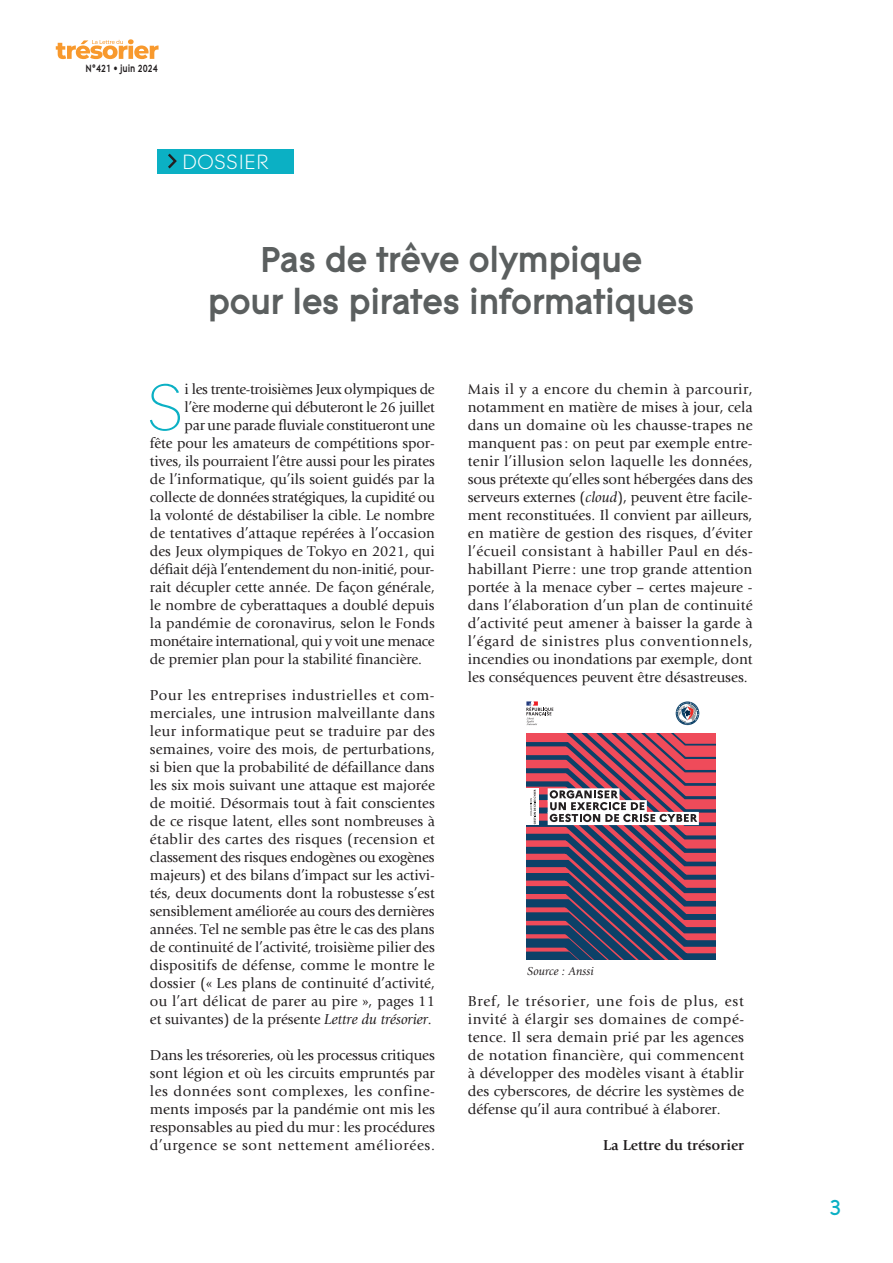
<style>
.page{position:relative;width:893px;height:1263px;background:#fff}
.page>*{position:absolute;margin:0;border:0;box-sizing:border-box;transform-origin:0 0}
.t1{font:100 69px "Contax Pro 35";color:#0bb0c4}
.t2{font:700 37.5px/42px "Contax Pro 75";letter-spacing:-.025em;color:#5b5f5f;text-align:center;scale:.94 1}
.t3{font:22.5px "Contax Pro 65 Med";color:#0bb0c4}
.t4{font:21.6px "Contax Pro 45 Lig";color:#fff}
.t5{font:15px/18px "Giovanni Std";color:#231f20;text-align:justify}
.t6{font:15px "Giovanni Std";letter-spacing:-.02em;color:#231f20}
.t7{font:700 15px "Giovanni Std";color:#231f20}
.t8{font:italic 12px "Giovanni Std";color:#231f20}
.t9{font:700 10.8px "Contax Pro 75";letter-spacing:-.01em;color:#231f20;scale:.8 1}
.s1{font-style:italic}
</style>
<div class="page">
<svg style="left:56px;top:39px;width:103px;height:20px"></svg>
<div style="left:157px;top:149px;width:136px;height:24px;background:#0bb0c4"></div>
<svg style="left:168px;top:154px;width:9px;height:14px"></svg>
<svg style="left:526px;top:701px;width:27px;height:24px"></svg>
<svg style="left:676px;top:701px;width:23px;height:24px"></svg>
<svg style="left:526px;top:733px;width:190px;height:227px;background:#81536c"></svg>
<p class="t9" style="left:85px;top:61px;width:92px">N°421 • juin 2024</p>
<h3 class="t4" style="left:182px;top:149px;width:88px">DOSSIER</h3>
<h2 class="t2" style="left:208px;top:237px;width:519px">Pas de trêve olympique<br>pour les pirates informatiques</h2>
<h1 class="t1" style="left:146px;top:367px;width:40px">S</h1>
<p class="t6" style="left:185px;top:381px;width:252px">i les trente-troisièmes Jeux olympiques de</p>
<p class="t5" style="left:185px;top:399px;width:252px">l’ère moderne qui débuteront le 26 juillet</p>
<p class="t5" style="left:185px;top:417px;width:252px">par une parade fluviale constitueront une</p>
<p class="t5" style="left:150px;top:435px;width:286px">fête pour les amateurs de compétitions spor-</p>
<p class="t5" style="left:150px;top:453px;width:286px">tives, ils pourraient l’être aussi pour les pirates</p>
<p class="t5" style="left:150px;top:471px;width:286px">de l’informatique, qu’ils soient guidés par la</p>
<p class="t5" style="left:150px;top:489px;width:287px">collecte de données stratégiques, la cupidité ou</p>
<p class="t5" style="left:150px;top:507px;width:286px">la volonté de déstabiliser la cible. Le nombre</p>
<p class="t5" style="left:150px;top:525px;width:287px">de tentatives d’attaque repérées à l’occasion</p>
<p class="t5" style="left:150px;top:543px;width:286px">des Jeux olympiques de Tokyo en 2021, qui</p>
<p class="t5" style="left:150px;top:561px;width:286px">défiait déjà l’entendement du non-initié, pour-</p>
<p class="t5" style="left:150px;top:579px;width:286px">rait décupler cette année. De façon générale,</p>
<p class="t5" style="left:150px;top:597px;width:286px">le nombre de cyberattaques a doublé depuis</p>
<p class="t5" style="left:150px;top:615px;width:286px">la pandémie de coronavirus, selon le Fonds</p>
<p class="t6" style="left:150px;top:633px;width:286px">monétaire international, qui y voit une menace</p>
<p class="t5" style="left:150px;top:651px;width:274px">de premier plan pour la stabilité financière.</p>
<p class="t5" style="left:150px;top:687px;width:287px">Pour les entreprises industrielles et com&shy;merciales, une intrusion malveillante dans leur informatique peut se traduire par des semaines, voire des mois, de perturbations, si bien que la probabilité de défaillance dans les six mois suivant une attaque est majorée de moitié. Désormais tout à fait conscientes de ce risque latent, elles sont nombreuses à établir des cartes des risques (recension et classement des risques endogènes ou exogènes majeurs) et des bilans d’impact sur les activi&shy;tés, deux documents dont la robustesse s’est sensiblement améliorée au cours des dernières années. Tel ne semble pas être le cas des plans de continuité de l’activité, troisième pilier des dispositifs de défense, comme le montre le dossier (« Les plans de continuité d’activité, ou l’art délicat de parer au pire », pages 11 et suivantes) de la présente <span class="s1">Lettre du trésorier</span>.</p>
<p class="t5" style="left:150px;top:1047px;width:287px">Dans les trésoreries, où les processus critiques sont légion et où les circuits empruntés par les données sont complexes, les confine&shy;ments imposés par la pandémie ont mis les responsables au pied du mur : les procédures d’urgence se sont nettement améliorées.</p>
<p class="t5" style="left:468px;top:381px;width:287px">Mais il y a encore du chemin à parcourir, notamment en matière de mises à jour, cela dans un domaine où les chausse-trapes ne manquent pas : on peut par exemple entre&shy;tenir l’illusion selon laquelle les données, sous prétexte qu’elles sont hébergées dans des serveurs externes (<span class="s1">cloud</span>), peuvent être facile&shy;ment reconstituées. Il convient par ailleurs, en matière de gestion des risques, d’éviter l’écueil consistant à habiller Paul en dés&shy;habillant Pierre : une trop grande attention portée à la menace cyber – certes majeure - dans l’élaboration d’un plan de continuité d’activité peut amener à baisser la garde à l’égard de sinistres plus conventionnels, incendies ou inondations par exemple, dont les conséquences peuvent être désastreuses.</p>
<p class="t8" style="left:527px;top:964px;width:68px">Source : Anssi</p>
<p class="t5" style="left:468px;top:993px;width:278px">Bref, le trésorier, une fois de plus, est invité à élargir ses domaines de compé&shy;tence. Il sera demain prié par les agences de notation financière, qui commencent à développer des modèles visant à établir des cyberscores, de décrire les systèmes de défense qu’il aura contribué à élaborer.</p>
<p class="t7" style="left:603px;top:1137px;width:143px">La Lettre du trésorier</p>
<h3 class="t3" style="left:829px;top:1193px;width:14px">3</h3>
</div>
